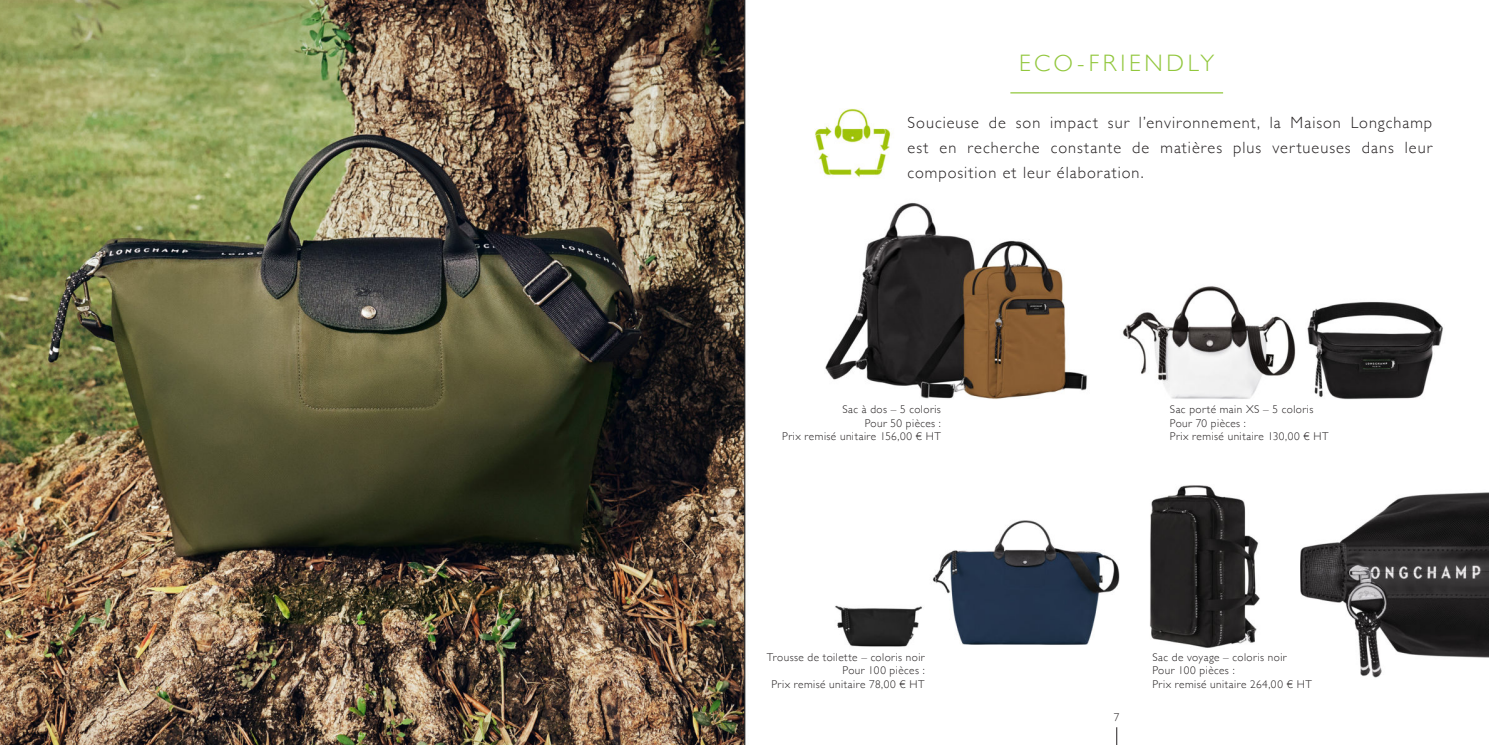
<style>
.page{position:relative;width:1489px;height:745px;background:#fff}
.page>*{position:absolute;margin:0;border:0;box-sizing:border-box;transform-origin:0 0}
.t1{font:300 23.75px "Gill Sans";letter-spacing:.155em;color:#92c73d}
.t2{font:300 16.25px/25px "Gill Sans";letter-spacing:.065em;color:#231f20;text-align:justify}
.t3{font:300 11.25px/13.5px "Gill Sans";letter-spacing:.04em;color:#231f20;text-align:right}
</style>
<div class="page">
<img style="left:0;top:0;width:1488px;height:744px">
<svg style="left:1116px;top:726px;width:1px;height:18px"></svg>
<hr style="left:1010px;top:92px;width:212px;height:1px;background:#92c73d">
<hr style="left:744px;top:0;width:1px;height:744px;background:#000001">
<h1 class="t1" style="left:1018px;top:53px;width:197px">ECO-FRIENDLY</h1>
<h2 class="t2" style="left:907px;top:111px;width:526px">Soucieuse de son impact sur l’environnement, la Maison Longchamp est en recherche constante de matières plus vertueuses dans leur composition et leur élaboration.</h2>
<p class="t3" style="left:782px;top:403px;width:160px">Sac à dos – 5 coloris<br>Pour 50 pièces :<br>Prix remisé unitaire 156,00 € HT</p>
<p class="t3" style="left:1169px;top:403px;width:160px;text-align:left">Sac porté main XS – 5 coloris<br>Pour 70 pièces :<br>Prix remisé unitaire 130,00 € HT</p>
<p class="t3" style="left:766px;top:650px;width:159px">Trousse de toilette – coloris noir<br>Pour 100 pièces :<br>Prix remisé unitaire 78,00 € HT</p>
<p class="t3" style="left:1152px;top:650px;width:161px;text-align:left">Sac de voyage – coloris noir<br>Pour 100 pièces :<br>Prix remisé unitaire 264,00 € HT</p>
<p class="t3" style="left:1113px;top:710px;width:7px">7</p>
</div>
